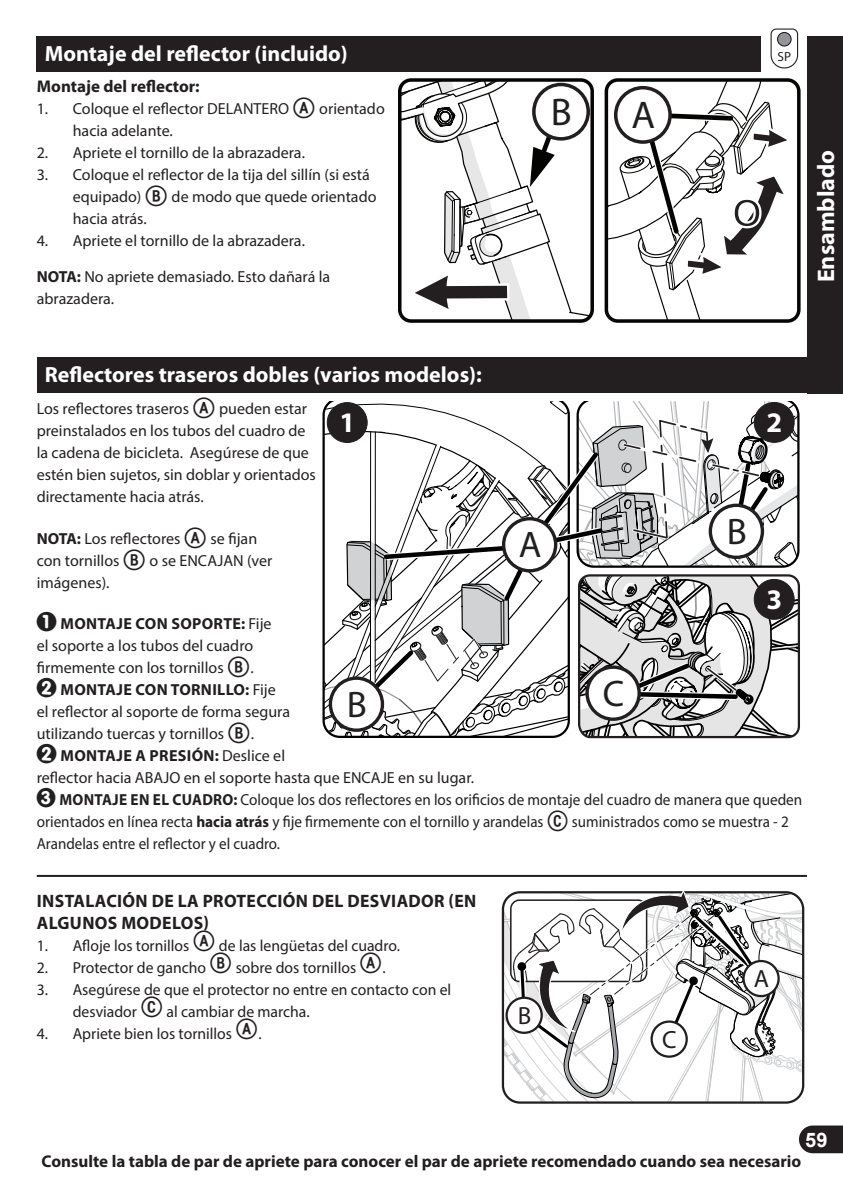
<style>
.page{position:relative;width:843px;height:1190px;background:#fff}
.page>*{position:absolute;margin:0;border:0;box-sizing:border-box;transform-origin:0 0}
.t1{font:38.6px "Myriad Pro";color:#201e1e}
.t2{font:38.6px "Myriad Pro";color:#211e1e}
.t3{font:37px "Myriad Pro";color:#221f1f}
.t4{font:700 28.4px "Myriad Pro";color:#fff}
.t5{font:25px "Myriad Pro";color:#231f20}
.t6{font:700 24px "Myriad Pro";color:#fff}
.Section_Header{font:700 22px "Myriad Pro";color:#fff}
.t7{font:700 20px "Arial";color:#fff}
.t8{font:700 18px/22px "Myriad Pro";letter-spacing:.02em;color:#231f20}
.t9{font:700 17px "Myriad Pro";color:#231f20}
.Tight_Bullet_List_1{font:16px/22px "Myriad Pro";color:#231f20}
.Tight_Bullet_List_1-2{font:16px/22px "Myriad Pro";color:#231f20;scale:.95 1}
.t10{font:13.2px "Myriad Pro";color:#231f20}
.s1{font-family:"Fyra Alpha Circle";font-weight:700;font-size:28px}
.s2{font-weight:700}
.s3{font-family:"Circled";font-size:24px}
</style>
<div class="page">
<div style="left:806px;top:36px;width:36px;height:357px;background:#231f20"></div>
<div style="left:36px;top:36px;width:724px;height:36px;background:#231f20"></div>
<svg style="left:799px;top:1125px;width:43px;height:28px"></svg>
<svg style="left:770px;top:28px;width:28px;height:41px"></svg>
<svg style="left:777px;top:32px;width:14px;height:14px"></svg>
<div style="left:776px;top:32px;width:15px;height:15px;border:1px solid #231f20;border-radius:50%"></div>
<div style="left:37px;top:358px;width:770px;height:35px;background:#231f20"></div>
<svg style="left:503px;top:891px;width:300px;height:211px"></svg>
<div style="left:506px;top:997px;width:35px;height:35px;background:#fff;border-radius:50%"></div>
<div style="left:505px;top:996px;width:37px;height:37px;border:2px solid #231f20;border-radius:50%"></div>
<div style="left:651px;top:1021px;width:35px;height:35px;background:#fff;border-radius:50%"></div>
<div style="left:650px;top:1020px;width:37px;height:37px;border:2px solid #231f20;border-radius:50%"></div>
<svg style="left:323px;top:80px;width:520px;height:659px"></svg>
<hr style="left:37px;top:875px;width:769px;height:2px;background:#231f20">
<p class="Section_Header" style="left:45px;top:39px;width:304px">Montaje del reflector (incluido)</p>
<p class="t9" style="left:37px;top:75px;width:164px">Montaje del reflector:</p>
<p class="Tight_Bullet_List_1" style="left:73px;top:97px;width:313px;text-indent:-36px">1. Coloque el reflector DELANTERO <span class="s1">A</span> orientado hacia adelante.</p>
<p class="Tight_Bullet_List_1" style="left:37px;top:141px;width:270px">2. Apriete el tornillo de la abrazadera.</p>
<p class="Tight_Bullet_List_1" style="left:73px;top:163px;width:305px;text-indent:-36px">3. Coloque el reflector de la tija del sillín (si está equipado) <span class="s1">B</span> de modo que quede orientado hacia atrás.</p>
<p class="Tight_Bullet_List_1" style="left:37px;top:229px;width:270px">4. Apriete el tornillo de la abrazadera.</p>
<p class="Tight_Bullet_List_1" style="left:37px;top:266px;width:295px"><span class="s2">NOTA:</span> No apriete demasiado. Esto dañará la abrazadera.</p>
<p class="t1" style="left:551px;top:88px;width:22px">B</p>
<p class="t2" style="left:631px;top:91px;width:25px">A</p>
<p class="t10" style="left:777px;top:48px;width:15px">SP</p>
<p class="t6" style="left:810px;top:282px;width:134px;rotate:-90deg">Ensamblado</p>
<p class="Section_Header" style="left:45px;top:360px;width:438px">Reflectores traseros dobles (varios modelos):</p>
<p class="Tight_Bullet_List_1" style="left:37px;top:398px;width:280px">Los reflectores traseros <span class="s1">A</span> pueden estar preinstalados en los tubos del cuadro de la cadena de bicicleta. Asegúrese de que estén bien sujetos, sin doblar y orientados directamente hacia atrás.</p>
<p class="Tight_Bullet_List_1" style="left:37px;top:527px;width:237px"><span class="s2">NOTA:</span> Los reflectores <span class="s1">A</span> se fijan con tornillos <span class="s1">B</span> o se ENCAJAN (ver imágenes).</p>
<p class="Tight_Bullet_List_1" style="left:37px;top:612px;width:236px"><span class="s3">1</span> <span class="s2">MONTAJE CON SOPORTE:</span> Fije el soporte a los tubos del cuadro firmemente con los tornillos <span class="s1">B</span>.</p>
<p class="Tight_Bullet_List_1" style="left:37px;top:678px;width:255px"><span class="s3">2</span> <span class="s2">MONTAJE CON TORNILLO:</span> Fije el reflector al soporte de forma segura utilizando tuercas y tornillos <span class="s1">B</span>.</p>
<p class="Tight_Bullet_List_1" style="left:37px;top:744px;width:439px"><span class="s3">2</span> <span class="s2">MONTAJE A PRESIÓN:</span> Deslice el<br>reflector hacia ABAJO en el soporte hasta que ENCAJE en su lugar.</p>
<p class="Tight_Bullet_List_1-2" style="left:37px;top:788px;width:807px"><span class="s3">3</span> <span class="s2">MONTAJE EN EL CUADRO:</span> Coloque los dos reflectores en los orificios de montaje del cuadro de manera que queden orientados en línea recta <span class="s2">hacia atrás</span> y fije firmemente con el tornillo y arandelas <span class="s1">C</span> suministrados como se muestra - 2<br>Arandelas entre el reflector y el cuadro.</p>
<p class="t4" style="left:339px;top:404px;width:17px">1</p>
<p class="t4" style="left:766px;top:404px;width:17px">2</p>
<p class="t3" style="left:726px;top:508px;width:22px">B</p>
<p class="t3" style="left:518px;top:522px;width:24px">A</p>
<p class="t4" style="left:766px;top:581px;width:17px">3</p>
<p class="t3" style="left:602px;top:670px;width:23px">C</p>
<p class="t3" style="left:347px;top:681px;width:22px">B</p>
<p class="t8" style="left:37px;top:888px;width:441px">INSTALACIÓN DE LA PROTECCIÓN DEL DESVIADOR (EN<br>ALGUNOS MODELOS)</p>
<p class="Tight_Bullet_List_1" style="left:37px;top:933px;width:364px">1. Afloje los tornillos <span class="s1">A</span> de las lengüetas del cuadro.</p>
<p class="Tight_Bullet_List_1" style="left:37px;top:955px;width:350px">2. Protector de gancho <span class="s1">B</span> sobre dos tornillos <span class="s1">A</span>.</p>
<p class="Tight_Bullet_List_1" style="left:73px;top:977px;width:380px;text-indent:-36px">3. Asegúrese de que el protector no entre en contacto con el desviador <span class="s1">C</span> al cambiar de marcha.</p>
<p class="Tight_Bullet_List_1" style="left:37px;top:1021px;width:226px">4. Apriete bien los tornillos <span class="s1">A</span>.</p>
<p class="t5" style="left:517px;top:1000px;width:15px">B</p>
<p class="t5" style="left:662px;top:1023px;width:16px">C</p>
<p class="t5" style="left:753px;top:963px;width:17px">A</p>
<p class="t7" style="left:805px;top:1125px;width:24px">59</p>
<p class="t9" style="left:42px;top:1149px;width:761px">Consulte la tabla de par de apriete para conocer el par de apriete recomendado cuando sea necesario</p>
</div>
